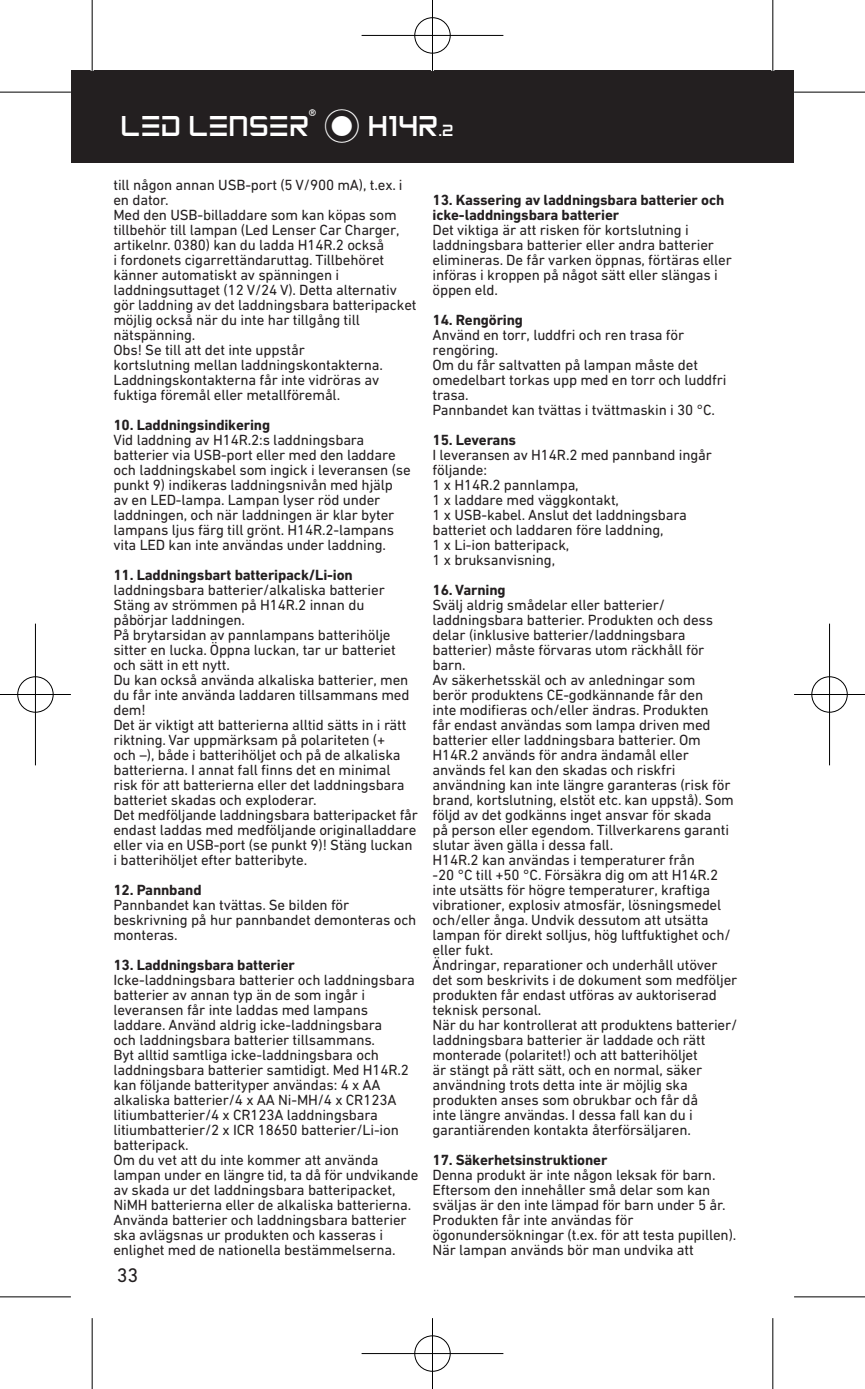
<style>
.page{position:relative;width:865px;height:1389px;background:#fff}
.page>*{position:absolute;margin:0;border:0;box-sizing:border-box;transform-origin:0 0}
.t1{font:40px "Led Lenser";color:#fff}
.t2{font:20px "DIN Next W1 G";color:#231f20}
.t3{font:15px/15px "DIN Next W1 G";letter-spacing:-.01em;color:#231f20}
.s1{font-size:22.5px}
.s2{font-weight:700}
</style>
<div class="page">
<div style="left:71px;top:71px;width:701px;height:92px;background:#231f20"></div>
<div style="left:772px;top:71px;width:22px;height:92px;background:#231f20"></div>
<hr style="left:0;top:92px;width:71px;height:1px;background:#000">
<hr style="left:794px;top:92px;width:71px;height:1px;background:#000">
<hr style="left:0;top:1296px;width:71px;height:1px;background:#000">
<hr style="left:794px;top:1296px;width:71px;height:1px;background:#000">
<hr style="left:92px;top:0;width:1px;height:71px;background:#000">
<hr style="left:92px;top:1318px;width:1px;height:71px;background:#000">
<hr style="left:772px;top:0;width:1px;height:71px;background:#000">
<hr style="left:772px;top:1318px;width:1px;height:71px;background:#000">
<div style="left:413px;top:16px;width:39px;height:39px;border:3px solid #fff;border-radius:50%"></div>
<hr style="left:361px;top:34px;width:142px;height:3px;background:#fff">
<hr style="left:431px;top:0;width:3px;height:71px;background:#fff">
<div style="left:414px;top:17px;width:36px;height:36px;border:1px solid #000;border-radius:50%"></div>
<hr style="left:361px;top:35px;width:142px;height:1px;background:#000">
<hr style="left:432px;top:0;width:1px;height:71px;background:#000">
<div style="left:413px;top:1334px;width:39px;height:39px;border:3px solid #fff;border-radius:50%"></div>
<hr style="left:361px;top:1352px;width:142px;height:3px;background:#fff">
<hr style="left:431px;top:1318px;width:3px;height:71px;background:#fff">
<div style="left:414px;top:1336px;width:36px;height:36px;border:1px solid #000;border-radius:50%"></div>
<hr style="left:361px;top:1353px;width:142px;height:1px;background:#000">
<hr style="left:432px;top:1318px;width:1px;height:71px;background:#000">
<div style="left:16px;top:675px;width:39px;height:39px;border:3px solid #fff;border-radius:50%"></div>
<hr style="left:0;top:693px;width:71px;height:3px;background:#fff">
<hr style="left:34px;top:624px;width:3px;height:141px;background:#fff">
<div style="left:17px;top:676px;width:36px;height:37px;border:1px solid #000;border-radius:50%"></div>
<hr style="left:0;top:694px;width:71px;height:1px;background:#000">
<hr style="left:35px;top:624px;width:1px;height:141px;background:#000">
<div style="left:810px;top:675px;width:38px;height:39px;border:3px solid #fff;border-radius:50%"></div>
<hr style="left:794px;top:693px;width:71px;height:3px;background:#fff">
<hr style="left:828px;top:624px;width:3px;height:141px;background:#fff">
<div style="left:811px;top:676px;width:36px;height:37px;border:1px solid #000;border-radius:50%"></div>
<hr style="left:794px;top:694px;width:71px;height:1px;background:#000">
<hr style="left:829px;top:624px;width:1px;height:141px;background:#000">
<p class="t1" style="left:120px;top:106px;width:334px">LED LENSER® * H14R<span class="s1">.2</span></p>
<p class="t3" style="left:113px;top:177px;width:305px">till någon annan USB-port (5 V/900 mA), t.ex. i en dator.<br>Med den USB-billaddare som kan köpas som tillbehör till lampan (Led Lenser Car Charger, artikelnr. 0380) kan du ladda H14R.2 också<br>i fordonets cigarrettändaruttag. Tillbehöret känner automatiskt av spänningen i laddningsuttaget (12 V/24 V). Detta alternativ gör laddning av det laddningsbara batteripacket möjlig också när du inte har tillgång till nätspänning.<br>Obs! Se till att det inte uppstår<br>kortslutning mellan laddningskontakterna.<br>Laddningskontakterna får inte vidröras av fuktiga föremål eller metallföremål.</p>
<p class="t3" style="left:113px;top:417px;width:299px"><span class="s2">10. Laddningsindikering<br></span>Vid laddning av H14R.2:s laddningsbara batterier via USB-port eller med den laddare och laddningskabel som ingick i leveransen (se punkt 9) indikeras laddningsnivån med hjälp av en LED-lampa. Lampan lyser röd under laddningen, och när laddningen är klar byter lampans ljus färg till grönt. H14R.2-lampans vita LED kan inte användas under laddning.</p>
<p class="t3" style="left:113px;top:567px;width:306px"><span class="s2">11. Laddningsbart batteripack/Li-ion </span>laddningsbara batterier/alkaliska batterier Stäng av strömmen på H14R.2 innan du påbörjar laddningen.<br>På brytarsidan av pannlampans batterihölje sitter en lucka. Öppna luckan, tar ur batteriet och sätt in ett nytt.<br>Du kan också använda alkaliska batterier, men du får inte använda laddaren tillsammans med dem!<br>Det är viktigt att batterierna alltid sätts in i rätt riktning. Var uppmärksam på polariteten (+<br>och –), både i batterihöljet och på de alkaliska batterierna. I annat fall finns det en minimal risk för att batterierna eller det laddningsbara batteriet skadas och exploderar.<br>Det medföljande laddningsbara batteripacket får endast laddas med medföljande originalladdare eller via en USB-port (se punkt 9)! Stäng luckan i batterihöljet efter batteribyte.</p>
<p class="t3" style="left:113px;top:882px;width:304px"><span class="s2">12. Pannband<br></span>Pannbandet kan tvättas. Se bilden för beskrivning på hur pannbandet demonteras och monteras.</p>
<p class="t3" style="left:113px;top:957px;width:306px"><span class="s2">13. Laddningsbara batterier </span>Icke-laddningsbara batterier och laddningsbara batterier av annan typ än de som ingår i leveransen får inte laddas med lampans laddare. Använd aldrig icke-laddningsbara<br>och laddningsbara batterier tillsammans.<br>Byt alltid samtliga icke-laddningsbara och laddningsbara batterier samtidigt. Med H14R.2 kan följande batterityper användas: 4 x AA alkaliska batterier/4 x AA Ni-MH/4 x CR123A litiumbatterier/4 x CR123A laddningsbara litiumbatterier/2 x ICR 18650 batterier/Li-ion batteripack.<br>Om du vet att du inte kommer att använda lampan under en längre tid, ta då för undvikande av skada ur det laddningsbara batteripacket, NiMH batterierna eller de alkaliska batterierna.<br>Använda batterier och laddningsbara batterier ska avlägsnas ur produkten och kasseras i enlighet med de nationella bestämmelserna.</p>
<p class="t2" style="left:117px;top:1263px;width:23px">33</p>
<p class="t3" style="left:432px;top:192px;width:301px"><span class="s2">13. Kassering av laddningsbara batterier och icke-laddningsbara batterier<br></span>Det viktiga är att risken för kortslutning i laddningsbara batterier eller andra batterier elimineras. De får varken öppnas, förtäras eller införas i kroppen på något sätt eller slängas i öppen eld.</p>
<p class="t3" style="left:432px;top:312px;width:295px"><span class="s2">14. Rengöring<br></span>Använd en torr, luddfri och ren trasa för rengöring.<br>Om du får saltvatten på lampan måste det omedelbart torkas upp med en torr och luddfri trasa.<br>Pannbandet kan tvättas i tvättmaskin i 30 °C.</p>
<p class="t3" style="left:432px;top:432px;width:281px"><span class="s2">15. Leverans<br></span>I leveransen av H14R.2 med pannband ingår följande:<br>1 x H14R.2 pannlampa,<br>1 x laddare med väggkontakt,<br>1 x USB-kabel. Anslut det laddningsbara batteriet och laddaren före laddning,<br>1 x Li-ion batteripack,<br>1 x bruksanvisning,</p>
<p class="t3" style="left:432px;top:582px;width:306px"><span class="s2">16. Varning<br></span>Svälj aldrig smådelar eller batterier/ laddningsbara batterier. Produkten och dess delar (inklusive batterier/laddningsbara batterier) måste förvaras utom räckhåll för barn.<br>Av säkerhetsskäl och av anledningar som<br>berör produktens CE-godkännande får den<br>inte modifieras och/eller ändras. Produkten<br>får endast användas som lampa driven med batterier eller laddningsbara batterier. Om H14R.2 används för andra ändamål eller används fel kan den skadas och riskfri användning kan inte längre garanteras (risk för brand, kortslutning, elstöt etc. kan uppstå). Som följd av det godkänns inget ansvar för skada<br>på person eller egendom. Tillverkarens garanti slutar även gälla i dessa fall.<br>H14R.2 kan användas i temperaturer från<br>-20 °C till +50 °C. Försäkra dig om att H14R.2 inte utsätts för högre temperaturer, kraftiga vibrationer, explosiv atmosfär, lösningsmedel och/eller ånga. Undvik dessutom att utsätta lampan för direkt solljus, hög luftfuktighet och/ eller fukt.<br>Ändringar, reparationer och underhåll utöver det som beskrivits i de dokument som medföljer produkten får endast utföras av auktoriserad teknisk personal.<br>När du har kontrollerat att produktens batterier/ laddningsbara batterier är laddade och rätt monterade (polaritet!) och att batterihöljet<br>är stängt på rätt sätt, och en normal, säker användning trots detta inte är möjlig ska produkten anses som obrukbar och får då<br>inte längre användas. I dessa fall kan du i garantiärenden kontakta återförsäljaren.</p>
<p class="t3" style="left:432px;top:1152px;width:305px"><span class="s2">17. Säkerhetsinstruktioner<br></span>Denna produkt är inte någon leksak för barn.<br>Eftersom den innehåller små delar som kan sväljas är den inte lämpad för barn under 5 år.<br>Produkten får inte användas för ögonundersökningar (t.ex. för att testa pupillen).<br>När lampan används bör man undvika att</p>
</div>
